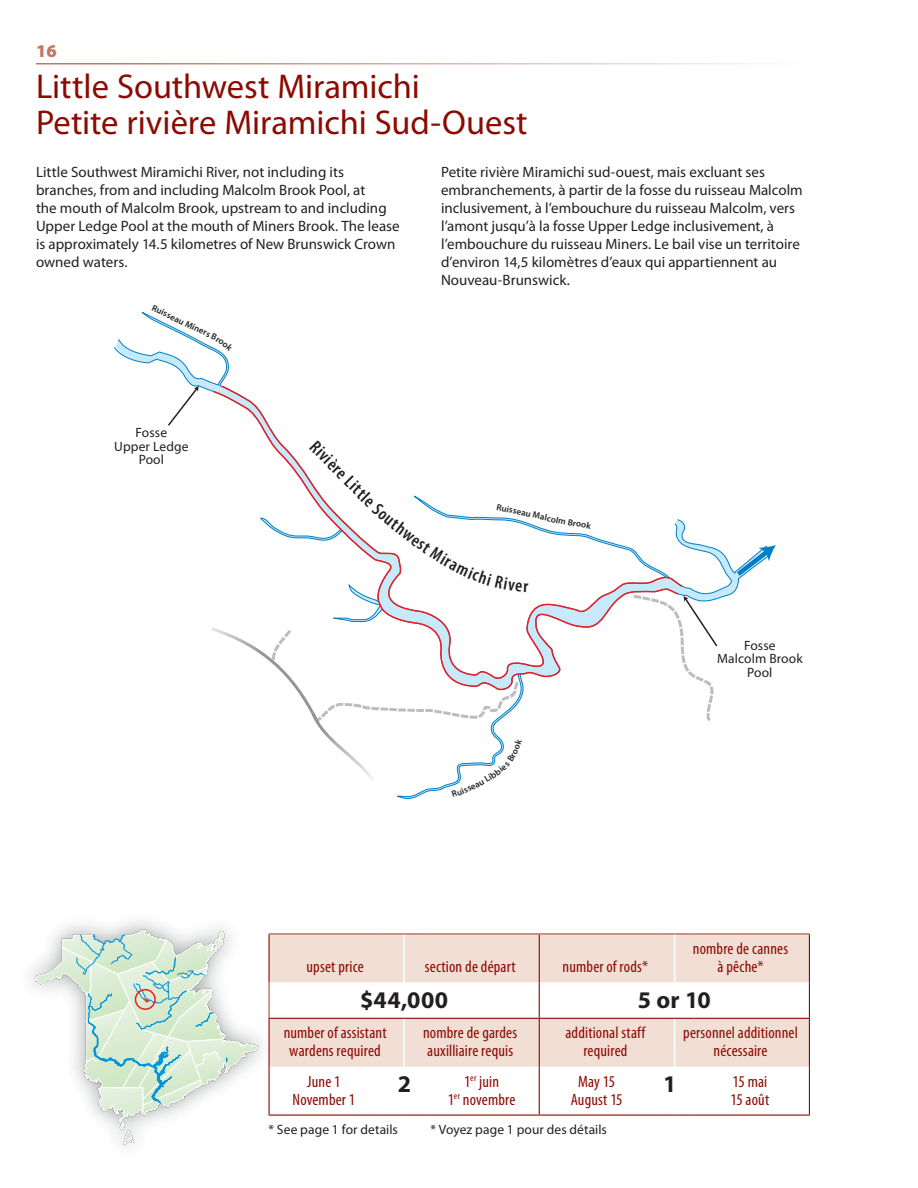
<style>
.page{position:relative;width:918px;height:1188px;background:#fff}
.page>*{position:absolute;margin:0;border:0;box-sizing:border-box;transform-origin:0 0}
.lease{font:34.5px/36px "Myriad Pro";letter-spacing:-.005em;color:#8b0a02}
.table_data{font:700 24px "Myriad Pro";letter-spacing:.015em;color:#231f20}
.t1{font:600 condensed 18px "Myriad Pro";color:#231f20}
.t2{font:900 18px "Myriad Pro";color:#c27860}
.table_head{font:condensed 16.5px/18px "Myriad Pro";letter-spacing:.01em;color:#8b0a02;text-align:center}
.text{font:15px/18px "Myriad Pro";color:#231f20}
.note_text{font:13.5px/13.5px "Myriad Pro";letter-spacing:.01em;color:#231f20;text-align:center}
.t3{font:600 9px "Myriad Pro";color:#231f20}
</style>
<div class="page">
<svg style="left:114px;top:347px;width:625px;height:252px"></svg>
<svg style="left:684px;top:519px;width:92px;height:61px"></svg>
<svg style="left:220px;top:384px;width:464px;height:294px"></svg>
<svg style="left:166px;top:386px;width:33px;height:41px"></svg>
<svg style="left:630px;top:593px;width:89px;height:128px"></svg>
<svg style="left:34px;top:928px;width:226px;height:218px"></svg>
<div style="left:135px;top:989px;width:21px;height:21px;border:2px solid #ee1d23;border-radius:50%"></div>
<hr style="left:36px;top:63px;width:774px;height:1px;background:#c27860">
<svg style="left:270px;top:934px;width:539px;height:133px;fill:#f1ded4"></svg>
<hr style="left:403px;top:1019px;width:2px;height:48px;background:#fff">
<hr style="left:674px;top:1019px;width:1px;height:48px;background:#fff">
<hr style="left:403px;top:934px;width:2px;height:48px;background:#fff">
<hr style="left:674px;top:934px;width:1px;height:48px;background:#fff">
<hr style="left:268px;top:934px;width:2px;height:48px;background:#8b0a02">
<hr style="left:268px;top:933px;width:114px;height:1px;background:#aa5137">
<svg style="left:382px;top:933px;width:45px;height:1px"></svg>
<hr style="left:427px;top:933px;width:112px;height:1px;background:#aa5137">
<hr style="left:539px;top:934px;width:1px;height:48px;background:#8b0a02">
<hr style="left:539px;top:933px;width:118px;height:1px;background:#aa5137">
<svg style="left:657px;top:933px;width:36px;height:1px"></svg>
<hr style="left:693px;top:933px;width:117px;height:1px;background:#aa5137">
<hr style="left:809px;top:934px;width:1px;height:48px;background:#8b0a02">
<hr style="left:268px;top:982px;width:2px;height:36px;background:#aa5137">
<hr style="left:539px;top:982px;width:1px;height:36px;background:#8b0a02">
<hr style="left:809px;top:982px;width:1px;height:36px;background:#8b0a02">
<hr style="left:268px;top:1019px;width:2px;height:48px;background:#8b0a02">
<hr style="left:268px;top:1018px;width:114px;height:1px;background:#8b0a02">
<svg style="left:382px;top:1018px;width:45px;height:1px"></svg>
<hr style="left:427px;top:1018px;width:112px;height:1px;background:#8b0a02">
<hr style="left:539px;top:1019px;width:1px;height:48px;background:#8b0a02">
<hr style="left:539px;top:1018px;width:118px;height:1px;background:#8b0a02">
<svg style="left:657px;top:1018px;width:36px;height:1px"></svg>
<hr style="left:693px;top:1018px;width:117px;height:1px;background:#8b0a02">
<hr style="left:809px;top:1019px;width:1px;height:48px;background:#8b0a02">
<hr style="left:268px;top:1067px;width:2px;height:47px;background:#8b0a02">
<hr style="left:268px;top:1114px;width:114px;height:2px;background:#8b0a02">
<hr style="left:382px;top:1114px;width:22px;height:2px;background:#8b0a02">
<hr style="left:404px;top:1114px;width:23px;height:2px;background:#8b0a02">
<hr style="left:427px;top:1114px;width:112px;height:2px;background:#8b0a02">
<hr style="left:539px;top:1067px;width:1px;height:47px;background:#8b0a02">
<hr style="left:539px;top:1114px;width:118px;height:2px;background:#8b0a02">
<svg style="left:657px;top:1114px;width:36px;height:2px"></svg>
<hr style="left:809px;top:1067px;width:1px;height:47px;background:#8b0a02">
<hr style="left:693px;top:1114px;width:117px;height:2px;background:#8b0a02">
<svg style="left:198px;top:339px;width:36px;height:13px"></svg>
<svg style="left:558px;top:519px;width:34px;height:10px"></svg>
<svg style="left:172px;top:491px;width:356px;height:308px"></svg>
<p class="t2" style="left:36px;top:39px;width:22px">16</p>
<p class="lease" style="left:36px;top:68px;width:493px">Little Southwest Miramichi<br>Petite rivière Miramichi Sud-Ouest</p>
<p class="text" style="left:36px;top:162px;width:365px">Little Southwest Miramichi River, not including its branches, from and including Malcolm Brook Pool, at<br>the mouth of Malcolm Brook, upstream to and including Upper Ledge Pool at the mouth of Miners Brook. The lease is approximately 14.5 kilometres of New Brunswick Crown owned waters.</p>
<p class="text" style="left:441px;top:162px;width:363px">Petite rivière Miramichi sud-ouest, mais excluant ses embranchements, à partir de la fosse du ruisseau Malcolm inclusivement, à l’embouchure du ruisseau Malcolm, vers l’amont jusqu’à la fosse Upper Ledge inclusivement, à l’embouchure du ruisseau Miners. Le bail vise un territoire d’environ 14,5 kilomètres d’eaux qui appartiennent au Nouveau-Brunswick.</p>
<p class="t3" style="left:160px;top:304px;width:49px;rotate:26deg">uisseau Min</p>
<p class="note_text" style="left:114px;top:426px;width:76px">Fosse<br>Upper Ledge<br>Pool</p>
<p class="t1" style="left:321px;top:436px;width:39px;rotate:46deg">Rivièr</p>
<p class="t1" style="left:347px;top:463px;width:36px;rotate:45deg">e Litt</p>
<p class="t3" style="left:514px;top:504px;width:34px;rotate:13deg">seau Ma</p>
<p class="t3" style="left:546px;top:512px;width:15px;rotate:12deg">lcol</p>
<p class="note_text" style="left:717px;top:638px;width:87px">Fosse<br>Malcolm Brook<br>Pool</p>
<p class="table_head" style="left:307px;top:957px;width:59px">upset price</p>
<p class="table_head" style="left:425px;top:957px;width:92px">section de départ</p>
<p class="table_head" style="left:563px;top:957px;width:87px">number of rods*</p>
<p class="table_head" style="left:693px;top:939px;width:97px">nombre de cannes à pêche*</p>
<p class="table_data" style="left:360px;top:984px;width:89px">$44,000</p>
<p class="table_data" style="left:638px;top:984px;width:74px">5 or 10</p>
<p class="table_head" style="left:284px;top:1024px;width:104px">number of assistant wardens required</p>
<p class="table_head" style="left:423px;top:1024px;width:96px;text-align:left">nombre de gardes auxilliaire requis</p>
<p class="table_head" style="left:566px;top:1024px;width:81px">additional staff required</p>
<p class="table_head" style="left:683px;top:1024px;width:116px">personnel additionnel nécessaire</p>
<p class="table_head" style="left:307px;top:1072px;width:35px">June 1</p>
<p class="table_head" style="left:293px;top:1090px;width:64px">November 1</p>
<p class="table_head" style="left:578px;top:1072px;width:38px">May 15</p>
<p class="table_head" style="left:571px;top:1090px;width:53px">August 15</p>
<p class="table_data" style="left:398px;top:1068px;width:15px">2</p>
<p class="table_head" style="left:464px;top:1072px;width:36px">1<sup>er</sup> juin</p>
<p class="table_head" style="left:448px;top:1090px;width:69px">1<sup>er</sup> novembre</p>
<p class="table_data" style="left:663px;top:1068px;width:15px">1</p>
<p class="table_head" style="left:733px;top:1072px;width:36px">15 mai</p>
<p class="table_head" style="left:730px;top:1090px;width:40px">15 août</p>
<p class="note_text" style="left:268px;top:1123px;width:131px">* See page 1 for details</p>
<p class="note_text" style="left:430px;top:1123px;width:178px">* Voyez page 1 pour des détails</p>
</div>
